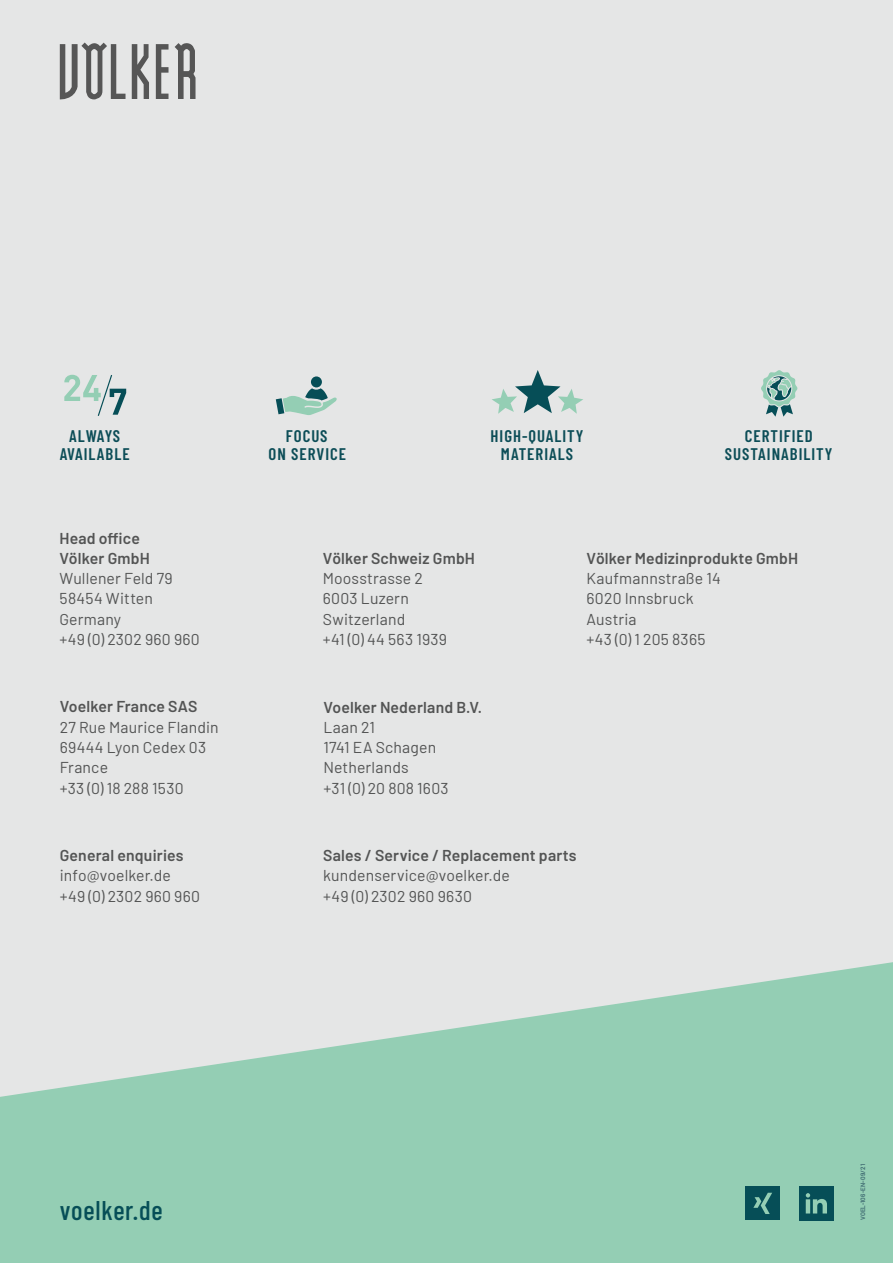
<style>
.page{position:relative;width:893px;height:1263px;background:#e5e6e6}
.page>*{position:absolute;margin:0;border:0;box-sizing:border-box;transform-origin:0 0}
.t1{font:500 27px "Barlow Condensed";letter-spacing:.025em;color:#064e57}
.t2{font:600 16.8px/17.5px "Barlow Condensed";letter-spacing:.055em;color:#0c4d57;text-align:center}
.t3{font:15.75px/20.2px "Barlow";letter-spacing:.01em;color:#535454}
.t4{font:600 15.75px/20.2px "Barlow";letter-spacing:.01em;color:#535454}
.t5{font:600 6.3px "Barlow";letter-spacing:.02em;color:#3c676f}
</style>
<div class="page">
<svg style="left:0;top:962px;width:893px;height:301px;fill:#94ceb4"></svg>
<svg style="left:60px;top:43px;width:66px;height:56px"></svg>
<svg style="left:132px;top:44px;width:17px;height:55px"></svg>
<svg style="left:156px;top:44px;width:13px;height:55px"></svg>
<svg style="left:175px;top:43px;width:21px;height:56px"></svg>
<div style="left:746px;top:1186px;width:34px;height:34px;background:#064e57"></div>
<svg style="left:753px;top:1193px;width:19px;height:21px"></svg>
<div style="left:799px;top:1186px;width:34px;height:34px;background:#064e57"></div>
<svg style="left:806px;top:1193px;width:21px;height:20px"></svg>
<svg style="left:64px;top:375px;width:62px;height:41px"></svg>
<div style="left:311px;top:376px;width:11px;height:11px;background:#064e57;border-radius:50%"></div>
<svg style="left:276px;top:388px;width:61px;height:27px"></svg>
<svg style="left:492px;top:370px;width:91px;height:44px"></svg>
<svg style="left:761px;top:370px;width:36px;height:47px"></svg>
<p class="t2" style="left:60px;top:426px;width:71px">ALWAYS<br>AVAILABLE</p>
<p class="t2" style="left:269px;top:426px;width:79px">FOCUS<br>ON SERVICE</p>
<p class="t2" style="left:491px;top:426px;width:94px">HIGH-QUALITY<br>MATERIALS</p>
<p class="t2" style="left:725px;top:426px;width:109px">CERTIFIED<br>SUSTAINABILITY</p>
<p class="t4" style="left:60px;top:526px;width:92px">Head office<br>Völker GmbH</p>
<p class="t3" style="left:60px;top:567px;width:142px">Wullener Feld 79<br>58454 Witten<br>Germany<br>+49 (0) 2302 960 960</p>
<p class="t4" style="left:60px;top:695px;width:139px">Voelker France SAS</p>
<p class="t3" style="left:60px;top:716px;width:160px">27 Rue Maurice Flandin<br>69444 Lyon Cedex 03<br>France<br>+33 (0) 18 288 1530</p>
<p class="t4" style="left:60px;top:844px;width:125px">General enquiries</p>
<p class="t3" style="left:60px;top:864px;width:142px">info@voelker.de +49 (0) 2302 960 960</p>
<p class="t4" style="left:323px;top:547px;width:154px">Völker Schweiz GmbH</p>
<p class="t3" style="left:323px;top:567px;width:126px">Moosstrasse 2<br>6003 Luzern<br>Switzerland<br>+41 (0) 44 563 1939</p>
<p class="t4" style="left:586px;top:547px;width:213px">Völker Medizinprodukte GmbH</p>
<p class="t3" style="left:586px;top:567px;width:136px">Kaufmannstraße 14<br>6020 Innsbruck<br>Austria<br>+43 (0) 1 205 8365</p>
<p class="t4" style="left:323px;top:695px;width:160px">Voelker Nederland B.V.</p>
<p class="t3" style="left:323px;top:716px;width:127px">Laan 21<br>1741 EA Schagen<br>Netherlands<br>+31 (0) 20 808 1603</p>
<p class="t4" style="left:323px;top:844px;width:255px">Sales / Service / Replacement parts</p>
<p class="t3" style="left:323px;top:864px;width:188px">kundenservice@voelker.de +49 (0) 2302 960 9630</p>
<h1 class="t1" style="left:60px;top:1191px;width:104px">voelker.de</h1>
<p class="t5" style="left:858px;top:1220px;width:58px;rotate:-90deg">VOEL-106-EN-09/21</p>
</div>
